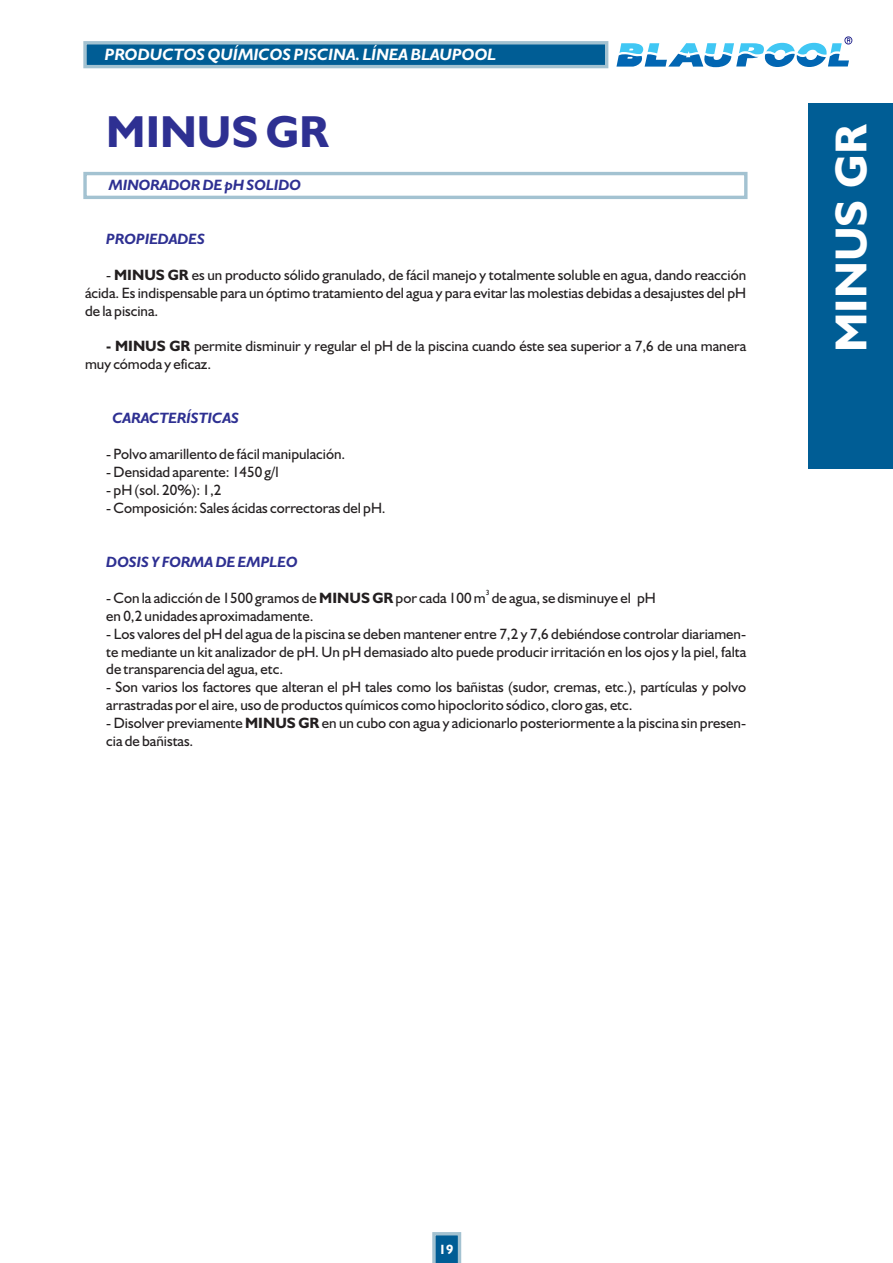
<style>
.page{position:relative;width:893px;height:1263px;background:#fff}
.page>*{position:absolute;margin:0;border:0;box-sizing:border-box;transform-origin:0 0}
.t1{font:700 45px "Humanist 521 BT";color:#2e3092}
.t2{font:700 45px "Humanist 521 BT";color:#fff}
.t3{font:italic 700 16.5px "Humanist 521 BT";color:#fff}
.t4{font:15px/17.9px "Humanist 521 BT";color:#231f20}
.t5{font:italic 700 15px "Humanist 521 BT";color:#2e3092}
.t6{font:700 13.5px "Humanist 521 BT";color:#fff}
.t7{font:7.5px "Humanist 521 BT";color:#231f20}
.s1{font-weight:700}
</style>
<div class="page">
<svg style="left:432px;top:1232px;width:30px;height:31px"></svg>
<svg style="left:83px;top:41px;width:526px;height:28px;background:#307ba7"></svg>
<svg style="left:616px;top:36px;width:236px;height:31px"></svg>
<div style="left:83px;top:172px;width:664px;height:27px;border:3px solid #a3c2d1"></div>
<div style="left:808px;top:103px;width:85px;height:366px;background:#005d95"></div>
<p class="t3" style="left:105px;top:48px;width:393px">PRODUCTOS QUÍMICOS PISCINA. LÍNEA BLAUPOOL</p>
<h1 class="t1" style="left:106px;top:112px;width:224px">MINUS GR</h1>
<p class="t5" style="left:109px;top:178px;width:194px">MINORADOR DE pH SOLIDO</p>
<p class="t5" style="left:106px;top:232px;width:100px">PROPIEDADES</p>
<p class="t4" style="left:85px;top:267px;width:663px;text-align:justify;text-indent:21px">- <span class="s1">MINUS GR</span> es un producto sólido granulado, de fácil manejo y totalmente soluble en agua, dando reacción ácida. Es indispensable para un óptimo tratamiento del agua y para evitar las molestias debidas a desajustes del pH de la piscina.</p>
<p class="t4" style="left:85px;top:339px;width:663px;text-indent:21px"><span class="s1">- MINUS GR</span> permite disminuir y regular el pH de la piscina cuando éste sea superior a 7,6 de una manera muy cómoda y eficaz.</p>
<p class="t5" style="left:112px;top:412px;width:128px">CARACTERÍSTICAS</p>
<p class="t4" style="left:106px;top:446px;width:241px">- Polvo amarillento de fácil manipulación.</p>
<p class="t4" style="left:106px;top:464px;width:174px">- Densidad aparente: 1450 g/l</p>
<p class="t4" style="left:106px;top:482px;width:117px">- pH (sol. 20%): 1,2</p>
<p class="t4" style="left:106px;top:500px;width:281px">- Composición: Sales ácidas correctoras del pH.</p>
<p class="t5" style="left:106px;top:555px;width:193px">DOSIS Y FORMA DE EMPLEO</p>
<p class="t7" style="left:486px;top:590px;width:5px">3</p>
<p class="t4" style="left:106px;top:590px;width:551px">- Con la adicción de 1500 gramos de <span class="s1">MINUS GR</span>por cada 100 m de agua, se disminuye el pH en 0,2 unidades aproximadamente.</p>
<p class="t4" style="left:106px;top:626px;width:641px;text-align:justify">- Los valores del pH del agua de la piscina se deben mantener entre 7,2 y 7,6 debiéndose controlar diariamen&shy;te mediante un kit analizador de pH. Un pH demasiado alto puede producir irritación en los ojos y la piel, falta de transparencia del agua, etc.</p>
<p class="t4" style="left:106px;top:679px;width:641px">- Son varios los factores que alteran el pH tales como los bañistas (sudor, cremas, etc.), partículas y polvo arrastradas por el aire, uso de productos químicos como hipoclorito sódico, cloro gas, etc.</p>
<p class="t4" style="left:106px;top:715px;width:641px">- Disolver previamente <span class="s1">MINUS GR</span> en un cubo con agua y adicionarlo posteriormente a la piscina sin presen&shy;cia de bañistas.</p>
<h1 class="t2" style="left:832px;top:352px;width:229px;rotate:-90deg">MINUS GR</h1>
<p class="t6" style="left:439px;top:1243px;width:16px">19</p>
</div>
